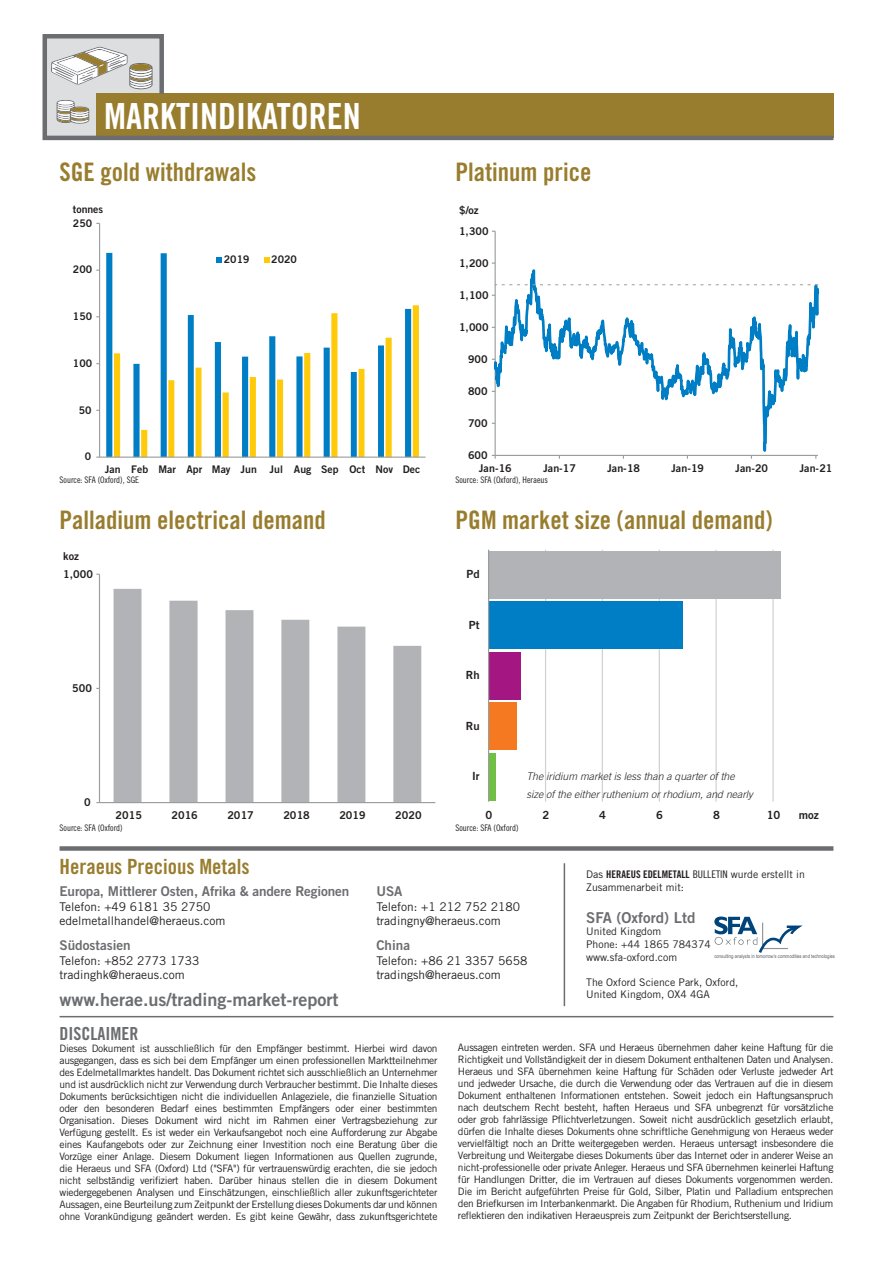
<style>
.page{position:relative;width:893px;height:1263px;background:#fff}
.page>*{position:absolute;margin:0;border:0;box-sizing:border-box;transform-origin:0 0}
.t1{font:36px "Trade Gothic LT Std Bd Cn 20";color:#fff}
.t2{font:25.5px "Trade Gothic LT Std Bd Cn 20";color:#997d2e}
.t3{font:21px "Trade Gothic LT Std Bd Cn 20";color:#997d2e}
.t4{font:18px "Trade Gothic LT Std Bd 2";color:#6c6d70}
.t5{font:18px "Trade Gothic LT Std Bd Cn 20";color:#6c6d70}
.t6{font:15px "Trade Gothic LT Std Bd 2";color:#6c6d70}
.t7{font:13.5px "Trade Gothic LT Std Bd 2";letter-spacing:-.01em;color:#6c6d70}
.t8{font:12px/14.4px "Trade Gothic LT Std";color:#231f20}
.t9{font:11.25px "Trade Gothic LT Std Bd 2";color:#231f20}
.t10{font:10.8px "Trade Gothic LT Std Bd 2";letter-spacing:-.005em;color:#231f20}
.t11{font:10.65px "Trade Gothic LT Std Bd 2";color:#231f20}
.t12{font:10.5px/12.6px "Trade Gothic LT Std";color:#231f20}
.t13{font:italic 300 10.5px/18px "Trade Gothic LT Std";color:#231f20}
.t14{font:10.5px "Trade Gothic LT Std Bd 2";color:#231f20}
.t15{font:10.2px/12px "Trade Gothic LT Std";letter-spacing:-.025em;color:#231f20;text-align:justify}
.t16{font:9px "Trade Gothic LT Std Cn 18";color:#231f20}
.t17{font:5.25px "Arial Narrow";color:#5a5e62}
.s1{font-family:"Trade Gothic LT Std Bd Cn 20"}
.s2{font-family:"Trade Gothic LT Std Cn 18"}
</style>
<div class="page">
<div style="left:60px;top:846px;width:773px;height:5px;background:#6c6d70"></div>
<hr style="left:60px;top:1016px;width:773px;height:1px;background:#6c6d70">
<svg style="left:714px;top:916px;width:89px;height:37px"></svg>
<hr style="left:564px;top:863px;width:1px;height:143px;background:#6c6d70">
<svg style="left:42px;top:34px;width:792px;height:107px"></svg>
<svg style="left:57px;top:100px;width:32px;height:24px"></svg>
<svg style="left:51px;top:47px;width:102px;height:42px"></svg>
<svg style="left:106px;top:253px;width:164px;height:204px"></svg>
<svg style="left:114px;top:305px;width:305px;height:152px"></svg>
<hr style="left:99px;top:223px;width:1px;height:234px;background:#9a9d9e">
<hr style="left:100px;top:457px;width:326px;height:1px;background:#9a9d9e">
<svg style="left:216px;top:257px;width:6px;height:6px"></svg>
<svg style="left:264px;top:257px;width:5px;height:6px"></svg>
<svg style="left:492px;top:34px;width:329px;height:657px"></svg>
<svg style="left:495px;top:284px;width:323px;height:1px"></svg>
<svg style="left:114px;top:589px;width:307px;height:213px"></svg>
<hr style="left:99px;top:574px;width:1px;height:229px;background:#9a9d9e">
<hr style="left:99px;top:802px;width:336px;height:1px;background:#9a9d9e">
<hr style="left:772px;top:550px;width:2px;height:252px;background:#cfd1d0">
<hr style="left:715px;top:550px;width:2px;height:252px;background:#cfd1d0">
<hr style="left:659px;top:550px;width:1px;height:252px;background:#cfd1d0">
<hr style="left:602px;top:550px;width:1px;height:252px;background:#cfd1d0">
<hr style="left:545px;top:550px;width:1px;height:252px;background:#cfd1d0">
<div style="left:489px;top:753px;width:6px;height:47px;background:#71bf44"></div>
<div style="left:489px;top:702px;width:28px;height:48px;background:#f47921"></div>
<div style="left:489px;top:652px;width:32px;height:47px;background:#a41681"></div>
<div style="left:489px;top:551px;width:292px;height:47px;background:#b2b3b7"></div>
<div style="left:489px;top:601px;width:194px;height:48px;background:#007ec5"></div>
<hr style="left:488px;top:550px;width:1px;height:252px;background:#9a9d9e">
<h1 class="t1" style="left:104px;top:94px;width:258px">MARKTINDIKATOREN</h1>
<h2 class="t2" style="left:60px;top:156px;width:198px">SGE gold withdrawals</h2>
<p class="t14" style="left:73px;top:203px;width:32px">tonnes</p>
<p class="t14" style="left:73px;top:216px;width:21px">250</p>
<p class="t14" style="left:73px;top:263px;width:21px">200</p>
<p class="t14" style="left:73px;top:310px;width:21px">150</p>
<p class="t14" style="left:73px;top:357px;width:21px">100</p>
<p class="t14" style="left:79px;top:403px;width:14px">50</p>
<p class="t14" style="left:85px;top:450px;width:8px">0</p>
<p class="t14" style="left:224px;top:253px;width:27px">2019</p>
<p class="t14" style="left:271px;top:253px;width:27px">2020</p>
<h2 class="t2" style="left:455px;top:156px;width:137px">Platinum price</h2>
<p class="t11" style="left:459px;top:204px;width:21px">$/oz</p>
<p class="t11" style="left:459px;top:224px;width:31px">1,300</p>
<p class="t11" style="left:459px;top:256px;width:31px">1,200</p>
<p class="t11" style="left:459px;top:288px;width:31px">1,100</p>
<p class="t11" style="left:459px;top:320px;width:31px">1,000</p>
<p class="t11" style="left:468px;top:352px;width:21px">900</p>
<p class="t11" style="left:468px;top:384px;width:21px">800</p>
<p class="t11" style="left:468px;top:416px;width:21px">700</p>
<p class="t11" style="left:468px;top:448px;width:21px">600</p>
<p class="t11" style="left:479px;top:461px;width:34px">Jan-16</p>
<p class="t11" style="left:543px;top:461px;width:34px">Jan-17</p>
<p class="t11" style="left:607px;top:461px;width:34px">Jan-18</p>
<p class="t11" style="left:671px;top:461px;width:34px">Jan-19</p>
<p class="t11" style="left:735px;top:461px;width:34px">Jan-20</p>
<p class="t11" style="left:799px;top:461px;width:34px">Jan-21</p>
<p class="t14" style="left:105px;top:463px;width:317px">Jan Feb Mar Apr May Jun Jul Aug Sep Oct Nov Dec</p>
<p class="t16" style="left:60px;top:474px;width:81px">Source: SFA (Oxford), SGE</p>
<p class="t16" style="left:455px;top:474px;width:94px">Source: SFA (Oxford), Heraeus</p>
<h2 class="t2" style="left:60px;top:504px;width:268px">Palladium electrical demand</h2>
<p class="t10" style="left:63px;top:550px;width:17px">koz</p>
<p class="t10" style="left:63px;top:567px;width:31px">1,000</p>
<p class="t10" style="left:72px;top:681px;width:21px">500</p>
<p class="t10" style="left:84px;top:795px;width:8px">0</p>
<p class="t10" style="left:116px;top:808px;width:28px">2015</p>
<p class="t10" style="left:171px;top:808px;width:28px">2016</p>
<p class="t10" style="left:227px;top:808px;width:28px">2017</p>
<p class="t10" style="left:283px;top:808px;width:28px">2018</p>
<p class="t10" style="left:339px;top:808px;width:28px">2019</p>
<p class="t10" style="left:395px;top:808px;width:28px">2020</p>
<p class="t16" style="left:60px;top:823px;width:65px">Source: SFA (Oxford)</p>
<h2 class="t2" style="left:455px;top:504px;width:319px">PGM market size (annual demand)</h2>
<p class="t9" style="left:466px;top:567px;width:15px">Pd</p>
<p class="t9" style="left:469px;top:618px;width:12px">Pt</p>
<p class="t9" style="left:466px;top:668px;width:15px">Rh</p>
<p class="t9" style="left:466px;top:719px;width:15px">Ru</p>
<p class="t9" style="left:472px;top:769px;width:9px">Ir</p>
<p class="t13" style="left:526px;top:767px;width:228px">The iridium market is less than a quarter of the size of the either ruthenium or rhodium, and nearly</p>
<p class="t9" style="left:486px;top:808px;width:8px">0</p>
<p class="t9" style="left:542px;top:808px;width:8px">2</p>
<p class="t9" style="left:599px;top:808px;width:8px">4</p>
<p class="t9" style="left:656px;top:808px;width:8px">6</p>
<p class="t9" style="left:713px;top:808px;width:8px">8</p>
<p class="t9" style="left:767px;top:808px;width:15px">10</p>
<p class="t16" style="left:455px;top:823px;width:65px">Source: SFA (Oxford)</p>
<p class="t9" style="left:799px;top:808px;width:22px">moz</p>
<h3 class="t3" style="left:60px;top:854px;width:192px">Heraeus Precious Metals</h3>
<p class="t12" style="left:586px;top:867px;width:220px;line-height:13.5px">Das <span class="s1">HERAEUS EDELMETALL</span> <span class="s2">BULLETIN</span> wurde erstellt in<br>Zusammenarbeit mit:</p>
<h3 class="t6" style="left:586px;top:908px;width:111px">SFA (Oxford) Ltd</h3>
<p class="t12" style="left:586px;top:925px;width:126px">United Kingdom<br>Phone: +44 1865 784374 www.sfa-oxford.com</p>
<p class="t12" style="left:586px;top:975px;width:154px">The Oxford Science Park, Oxford,<br>United Kingdom, OX4 4GA</p>
<h3 class="t7" style="left:60px;top:883px;width:291px">Europa, Mittlerer Osten, Afrika &amp; andere Regionen</h3>
<p class="t8" style="left:60px;top:899px;width:167px">Telefon: +49 6181 35 2750 edelmetallhandel@heraeus.com</p>
<h3 class="t7" style="left:60px;top:937px;width:73px">Südostasien</h3>
<p class="t8" style="left:60px;top:953px;width:142px">Telefon: +852 2773 1733 tradinghk@heraeus.com</p>
<p class="t17" style="left:714px;top:952px;width:122px">consulting analysts in tomorrow’s commodities and technologies</p>
<h3 class="t7" style="left:376px;top:883px;width:28px">USA</h3>
<p class="t8" style="left:376px;top:899px;width:145px">Telefon: +1 212 752 2180 tradingny@heraeus.com</p>
<h3 class="t7" style="left:376px;top:937px;width:35px">China</h3>
<p class="t8" style="left:376px;top:953px;width:153px">Telefon: +86 21 3357 5658 tradingsh@heraeus.com</p>
<h3 class="t4" style="left:60px;top:989px;width:280px">www.herae.us/trading-market-report</h3>
<h3 class="t5" style="left:60px;top:1022px;width:80px">DISCLAIMER</h3>
<p class="t15" style="left:60px;top:1042px;width:379px">Dieses Dokument ist ausschließlich für den Empfänger bestimmt. Hierbei wird davon ausgegangen, dass es sich bei dem Empfänger um einen professionellen Marktteilnehmer des Edelmetallmarktes handelt. Das Dokument richtet sich ausschließlich an Unternehmer und ist ausdrücklich nicht zur Verwendung durch Verbraucher bestimmt. Die Inhalte dieses Dokuments berücksichtigen nicht die individuellen Anlageziele, die finanzielle Situation oder den besonderen Bedarf eines bestimmten Empfängers oder einer bestimmten Organisation. Dieses Dokument wird nicht im Rahmen einer Vertragsbeziehung zur Verfügung gestellt. Es ist weder ein Verkaufsangebot noch eine Aufforderung zur Abgabe eines Kaufangebots oder zur Zeichnung einer Investition noch eine Beratung über die Vorzüge einer Anlage. Diesem Dokument liegen Informationen aus Quellen zugrunde, die Heraeus und SFA (Oxford) Ltd ("SFA") für vertrauenswürdig erachten, die sie jedoch nicht selbständig verifiziert haben. Darüber hinaus stellen die in diesem Dokument wiedergegebenen Analysen und Einschätzungen, einschließlich aller zukunftsgerichteter Aussagen, eine Beurteilung zum Zeitpunkt der Erstellung dieses Dokuments dar und können ohne Vorankündigung geändert werden. Es gibt keine Gewähr, dass zukunftsgerichtete</p>
<p class="t15" style="left:458px;top:1041px;width:377px">Aussagen eintreten werden. SFA und Heraeus übernehmen daher keine Haftung für die Richtigkeit und Vollständigkeit der in diesem Dokument enthaltenen Daten und Analysen.<br>Heraeus und SFA übernehmen keine Haftung für Schäden oder Verluste jedweder Art und jedweder Ursache, die durch die Verwendung oder das Vertrauen auf die in diesem Dokument enthaltenen Informationen entstehen. Soweit jedoch ein Haftungsanspruch nach deutschem Recht besteht, haften Heraeus und SFA unbegrenzt für vorsätzliche oder grob fahrlässige Pflichtverletzungen. Soweit nicht ausdrücklich gesetzlich erlaubt, dürfen die Inhalte dieses Dokuments ohne schriftliche Genehmigung von Heraeus weder vervielfältigt noch an Dritte weitergegeben werden. Heraeus untersagt insbesondere die Verbreitung und Weitergabe dieses Dokuments über das Internet oder in anderer Weise an nicht-professionelle oder private Anleger. Heraeus und SFA übernehmen keinerlei Haftung für Handlungen Dritter, die im Vertrauen auf dieses Dokuments vorgenommen werden.<br>Die im Bericht aufgeführten Preise für Gold, Silber, Platin und Palladium entsprechen den Briefkursen im Interbankenmarkt. Die Angaben für Rhodium, Ruthenium und Iridium reflektieren den indikativen Heraeuspreis zum Zeitpunkt der Berichtserstellung.</p>
</div>
